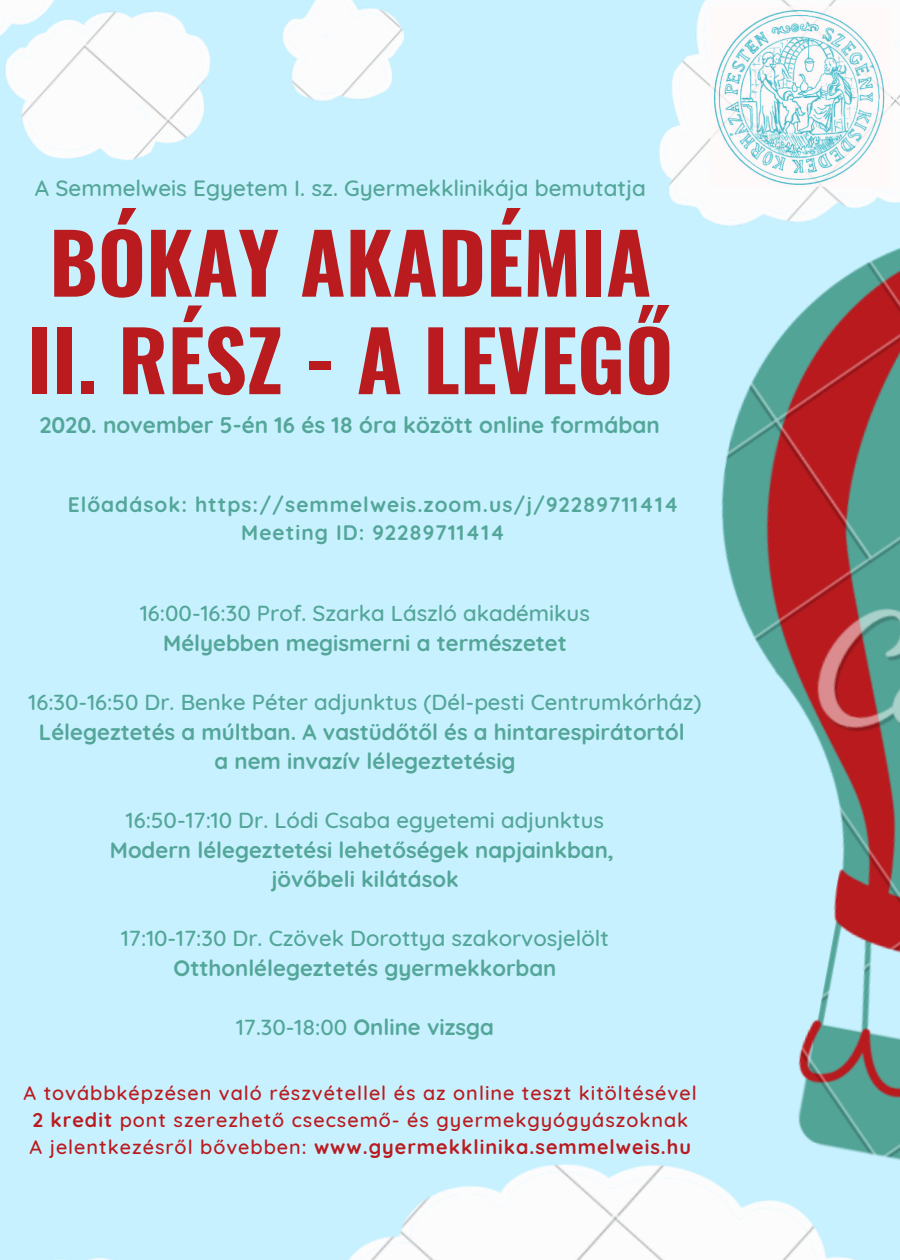
<style>
.page{position:relative;width:900px;height:1260px;background:#c7f1ff}
.page>*{position:absolute;margin:0;border:0;box-sizing:border-box;transform-origin:0 0}
.t1{font:700 82.5px/97.5px "Oswald";color:#ba1b1f}
.t2{font:500 22.5px "Quicksand";color:#54a699}
.t3{font:700 22.5px "Quicksand";color:#54a699}
.t4{font:700 22.25px/29.5px "Quicksand";color:#54a699;text-align:center}
.t5{font:500 22.25px "Quicksand";color:#54a699}
.t6{font:700 21px/28.8px "Quicksand";letter-spacing:.05em;color:#54a699;text-align:center}
.t7{font:500 19.75px/27.5px "Quicksand";letter-spacing:.05em;color:#ba1b1f;text-align:center}
.s1{font-weight:500}
.s2{font-weight:700}
</style>
<div class="page">
<img style="left:721px;top:309px;width:179px;height:835px">
<img style="left:88px;top:1144px;width:812px;height:116px">
<img style="left:659px;top:0;width:241px;height:309px">
<img style="left:710px;top:7px;width:180px;height:180px">
<img style="left:0;top:0;width:404px;height:160px">
<p class="t2" style="left:35px;top:174px;width:613px">A Semmelweis Egyetem I. sz. Gyermekklinikája bemutatja</p>
<h1 class="t1" style="left:27px;top:211px;width:648px">BÓKAY AKADÉMIA<br>II. RÉSZ - A LEVEGŐ</h1>
<p class="t3" style="left:39px;top:411px;width:622px">2020. november 5-én 16 és 18 óra között online formában</p>
<p class="t6" style="left:68px;top:489px;width:612px">Előadások: https://semmelweis.zoom.us/j/92289711414<br>Meeting ID: 92289711414</p>
<p class="t5" style="left:140px;top:599px;width:451px">16:00-16:30 Prof. Szarka László akadémikus</p>
<p class="t4" style="left:163px;top:628px;width:405px">Mélyebben megismerni a természetet</p>
<p class="t5" style="left:29px;top:688px;width:674px">16:30-16:50 Dr. Benke Péter adjunktus (Dél-pesti Centrumkórház)</p>
<p class="t4" style="left:39px;top:716px;width:647px">Lélegeztetés a múltban. A vastüdőtől és a hintarespirátortól a nem invazív lélegeztetésig</p>
<p class="t5" style="left:126px;top:806px;width:480px">16:50-17:10 Dr. Lódi Csaba egyetemi adjunktus</p>
<p class="t4" style="left:110px;top:835px;width:506px">Modern lélegeztetési lehetőségek napjainkban, jövőbeli kilátások</p>
<p class="t5" style="left:121px;top:924px;width:489px">17:10-17:30 Dr. Czövek Dorottya szakorvosjelölt</p>
<p class="t4" style="left:174px;top:953px;width:384px">Otthonlélegeztetés gyermekkorban</p>
<p class="t4" style="left:236px;top:1012px;width:259px"><span class="s1">17.30-18:00</span> Online vizsga</p>
<p class="t7" style="left:23px;top:1078px;width:675px">A továbbképzésen való részvétellel és az online teszt kitöltésével<br><span class="s2">2 kredit</span> pont szerezhető csecsemő- és gyermekgyógyászoknak<br>A jelentkezésről bővebben: <span class="s2">www.gyermekklinika.semmelweis.hu</span></p>
</div>
